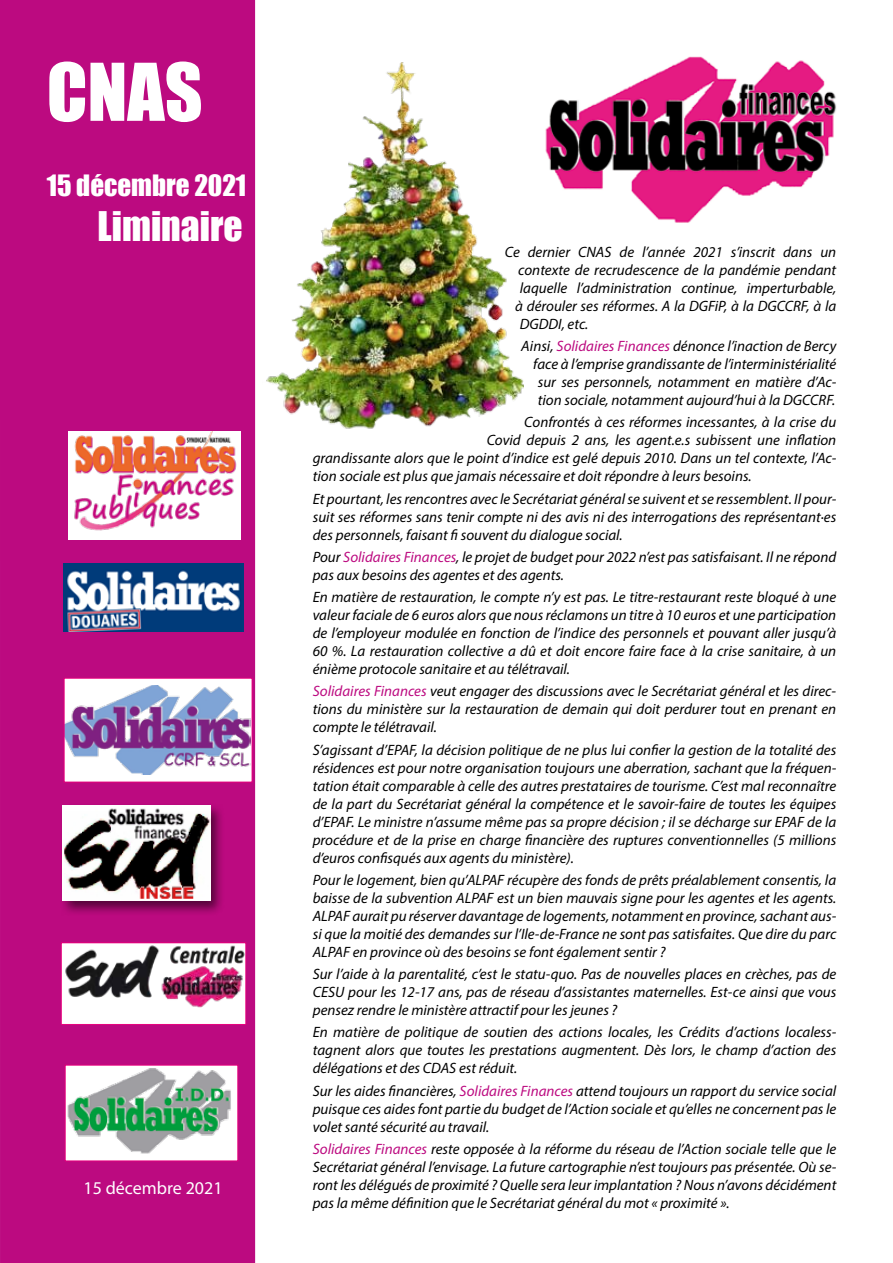
<style>
.page{position:relative;width:893px;height:1263px;background:#fff}
.page>*{position:absolute;margin:0;border:0;box-sizing:border-box;transform-origin:0 0}
.t1{font:73.5px "Impact";color:#fff}
.t2{font:37.5px "Impact";color:#fff}
.t3{font:27px "Impact";color:#fff}
.t4{font:18px "Myriad Pro";color:#fff}
.t5{font:italic 15px/18px "Myriad Pro";color:#000;text-align:justify}
.s1{color:#bc0a80}
</style>
<div class="page">
<div style="left:0;top:0;width:255px;height:1263px;background:#bc0a80"></div>
<div style="left:61px;top:943px;width:185px;height:81px;background:#fff"></div>
<img style="left:65px;top:945px;width:179px;height:63px">
<div style="left:61px;top:942px;width:185px;height:83px;border:1px solid #e6007d"></div>
<div style="left:64px;top:678px;width:188px;height:104px;background:#fff"></div>
<img style="left:66px;top:685px;width:184px;height:89px">
<div style="left:65px;top:1065px;width:173px;height:96px;background:#fff"></div>
<img style="left:67px;top:1068px;width:164px;height:86px">
<div style="left:59px;top:803px;width:166px;height:113px;background:#000;opacity:.55"></div>
<img style="left:62px;top:806px;width:148px;height:95px">
<div style="left:68px;top:431px;width:172px;height:109px;background:#fff"></div>
<img style="left:74px;top:431px;width:163px;height:100px">
<img style="left:545px;top:56px;width:291px;height:167px">
<img style="left:64px;top:563px;width:179px;height:68px">
<img style="left:266px;top:63px;width:258px;height:366px">
<h1 class="t1" style="left:47px;top:35px;width:157px">CNAS</h1>
<h3 class="t3" style="left:47px;top:165px;width:201px">15 décembre 2021</h3>
<h2 class="t2" style="left:98px;top:198px;width:147px">Liminaire</h2>
<p class="t4" style="left:83px;top:1177px;width:141px">15 décembre 2021</p>
<p class="t5" style="left:505px;top:243px;width:333px">Ce dernier CNAS de l’année 2021 s’inscrit dans un</p>
<p class="t5" style="left:518px;top:261px;width:319px">contexte de recrudescence de la pandémie pendant</p>
<p class="t5" style="left:520px;top:279px;width:318px">laquelle l’administration continue, imperturbable,</p>
<p class="t5" style="left:515px;top:297px;width:322px">à dérouler ses réformes. A la DGFiP, à la DGCCRF, à la</p>
<p class="t5" style="left:520px;top:315px;width:70px">DGDDI, etc.</p>
<p class="t5" style="left:521px;top:337px;width:317px;text-align:right">Ainsi, <span class="s1">Solidaires Finances</span> dénonce l’inaction de Bercy face à l’emprise grandissante de l’interministérialité sur ses personnels, notamment en matière d’Ac&shy;tion sociale, notamment aujourd’hui à la DGCCRF.</p>
<p class="t5" style="left:524px;top:413px;width:314px">Confrontés à ces réformes incessantes, à la crise du</p>
<p class="t5" style="left:487px;top:431px;width:351px">Covid depuis 2 ans, les agent.e.s subissent une inflation</p>
<p class="t5" style="left:313px;top:449px;width:525px">grandissante alors que le point d’indice est gelé depuis 2010. Dans un tel contexte, l’Ac-</p>
<p class="t5" style="left:313px;top:467px;width:440px">tion sociale est plus que jamais nécessaire et doit répondre à leurs besoins.</p>
<p class="t5" style="left:313px;top:489px;width:525px">Et pourtant, les rencontres avec le Secrétariat général se suivent et se ressemblent. Il pour&shy;suit ses réformes sans tenir compte ni des avis ni des interrogations des représentant·es des personnels, faisant fi souvent du dialogue social.</p>
<p class="t5" style="left:313px;top:548px;width:525px">Pour <span class="s1">Solidaires Finances</span>, le projet de budget pour 2022 n’est pas satisfaisant. Il ne répond pas aux besoins des agentes et des agents.</p>
<p class="t5" style="left:313px;top:588px;width:525px">En matière de restauration, le compte n’y est pas. Le titre-restaurant reste bloqué à une valeur faciale de 6 euros alors que nous réclamons un titre à 10 euros et une participation de l’employeur modulée en fonction de l’indice des personnels et pouvant aller jusqu’à 60 %. La restauration collective a dû et doit encore faire face à la crise sanitaire, à un énième protocole sanitaire et au télétravail.</p>
<p class="t5" style="left:313px;top:682px;width:525px"><span class="s1">Solidaires Finances</span> veut engager des discussions avec le Secrétariat général et les direc&shy;tions du ministère sur la restauration de demain qui doit perdurer tout en prenant en compte le télétravail.</p>
<p class="t5" style="left:313px;top:740px;width:525px">S’agissant d’EPAF, la décision politique de ne plus lui confier la gestion de la totalité des résidences est pour notre organisation toujours une aberration, sachant que la fréquen&shy;tation était comparable à celle des autres prestataires de tourisme. C’est mal reconnaître de la part du Secrétariat général la compétence et le savoir-faire de toutes les équipes d’EPAF. Le ministre n’assume même pas sa propre décision ; il se décharge sur EPAF de la procédure et de la prise en charge financière des ruptures conventionnelles (5 millions d’euros confisqués aux agents du ministère).</p>
<p class="t5" style="left:313px;top:870px;width:525px">Pour le logement, bien qu’ALPAF récupère des fonds de prêts préalablement consentis, la baisse de la subvention ALPAF est un bien mauvais signe pour les agentes et les agents.<br>ALPAF aurait pu réserver davantage de logements, notamment en province, sachant aus&shy;si que la moitié des demandes sur l’Ile-de-France ne sont pas satisfaites. Que dire du parc ALPAF en province où des besoins se font également sentir ?</p>
<p class="t5" style="left:313px;top:965px;width:525px">Sur l’aide à la parentalité, c’est le statu-quo. Pas de nouvelles places en crèches, pas de CESU pour les 12-17 ans, pas de réseau d’assistantes maternelles. Est-ce ainsi que vous pensez rendre le ministère attractif pour les jeunes ?</p>
<p class="t5" style="left:313px;top:1023px;width:525px">En matière de politique de soutien des actions locales, les Crédits d’actions localess&shy;tagnent alors que toutes les prestations augmentent. Dès lors, le champ d’action des délégations et des CDAS est réduit.</p>
<p class="t5" style="left:313px;top:1081px;width:525px">Sur les aides financières, <span class="s1">Solidaires Finances</span> attend toujours un rapport du service social puisque ces aides font partie du budget de l’Action sociale et qu’elles ne concernent pas le volet santé sécurité au travail.</p>
<p class="t5" style="left:313px;top:1139px;width:525px"><span class="s1">Solidaires Finances</span> reste opposée à la réforme du réseau de l’Action sociale telle que le Secrétariat général l’envisage. La future cartographie n’est toujours pas présentée. Où se&shy;ront les délégués de proximité ? Quelle sera leur implantation ? Nous n’avons décidément pas la même définition que le Secrétariat général du mot « proximité ».</p>
</div>
